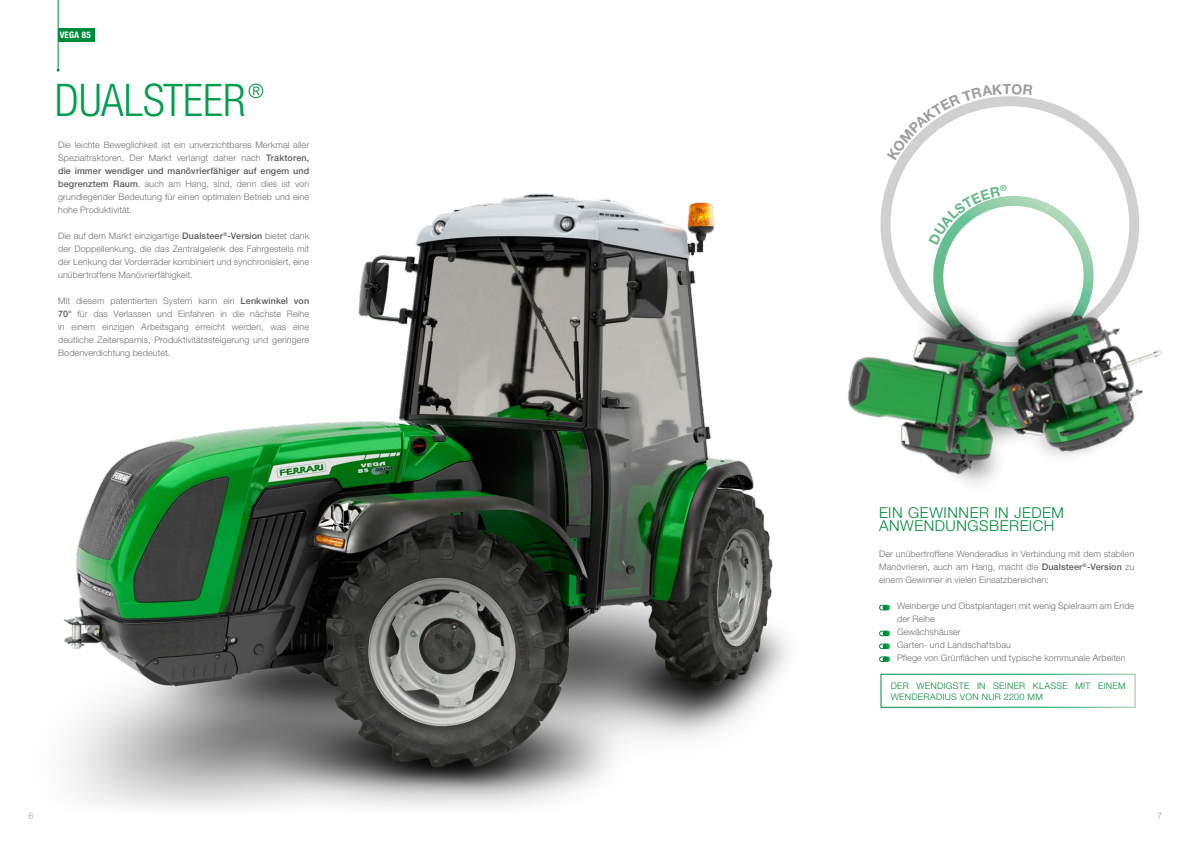
<style>
.page{position:relative;width:1191px;height:842px;background:#fff}
.page>*{position:absolute;margin:0;border:0;box-sizing:border-box;transform-origin:0 0}
.t1{font:300 condensed 45px "Helvetica Neue LTW1 G";color:#009e4d}
.t2{font:300 condensed 19.8px "Helvetica Neue LTW1 G";color:#008a3b}
.t3{font:300 15px/13px "Helvetica Neue LT Std";letter-spacing:.035em;color:#008a3b}
.t4{font:300 9px/13px "Helvetica Neue LT Std";letter-spacing:.01em;color:#706f6f;text-align:justify}
.t5{font:300 9px/10.8px "Helvetica Neue LT Std";letter-spacing:.035em;color:#008a3b}
.t6{font:700 condensed 9px "Helvetica Neue LTW1 G";letter-spacing:.02em;color:#fff}
.t7{font:300 9px "Helvetica Neue LT Std";color:#9d9d9c}
.s1{font-weight:500;color:#5b5b5f}
</style>
<div class="page">
<img style="left:63px;top:194px;width:725px;height:614px">
<img style="left:847px;top:231px;width:315px;height:253px">
<div style="left:880px;top:674px;width:255px;height:34px;border:1px solid #fff"></div>
<hr style="left:58px;top:0;width:1px;height:71px;background:#008a3b">
<div style="left:58px;top:28px;width:36px;height:14px;background:#008a3b"></div>
<div style="left:879px;top:656px;width:8px;height:6px;border:1px solid #008a3b;border-radius:2px"></div>
<svg style="left:882px;top:656px;width:8px;height:6px"></svg>
<div style="left:879px;top:643px;width:8px;height:6px;border:1px solid #008a3b;border-radius:2px"></div>
<svg style="left:882px;top:643px;width:8px;height:6px"></svg>
<div style="left:879px;top:631px;width:8px;height:5px;border:1px solid #008a3b;border-radius:2px"></div>
<svg style="left:882px;top:631px;width:8px;height:5px"></svg>
<div style="left:879px;top:605px;width:8px;height:5px;border:1px solid #008a3b;border-radius:2px"></div>
<svg style="left:882px;top:605px;width:8px;height:5px"></svg>
<svg style="left:914px;top:195px;width:185px;height:181px"></svg>
<svg style="left:898px;top:96px;width:135px;height:64px"></svg>
<p class="t6" style="left:60px;top:29px;width:32px">VEGA 85</p>
<h1 class="t1" style="left:55px;top:74px;width:192px">DUALSTEER</h1>
<h2 class="t2" style="left:248px;top:79px;width:17px">®</h2>
<p class="t4" style="left:58px;top:139px;width:253px">Die leichte Beweglichkeit ist ein unverzichtbares Merkmal aller Spezialtraktoren. Der Markt verlangt daher nach <span class="s1">Traktoren, die immer wendiger und manövrierfähiger auf engem und begrenztem Raum</span>, auch am Hang, sind, denn dies ist von grundlegender Bedeutung für einen optimalen Betrieb und eine hohe Produktivität.</p>
<p class="t4" style="left:58px;top:229px;width:253px">Die auf dem Markt einzigartige <span class="s1">Dualsteer</span><sup>®</sup><span class="s1">-Version</span> bietet dank der Doppellenkung, die das Zentralgelenk des Fahrgestells mit der Lenkung der Vorderräder kombiniert und synchronisiert, eine unübertroffene Manövrierfähigkeit.</p>
<p class="t4" style="left:58px;top:294px;width:253px">Mit diesem patentierten System kann ein <span class="s1">Lenkwinkel von 70°</span> für das Verlassen und Einfahren in die nächste Reihe in einem einzigen Arbeitsgang erreicht werden, was eine deutliche Zeitersparnis, Produktivitätssteigerung und geringere Bodenverdichtung bedeutet.</p>
<h3 class="t3" style="left:879px;top:506px;width:186px">EIN GEWINNER IN JEDEM<br>ANWENDUNGSBEREICH</h3>
<p class="t4" style="left:879px;top:547px;width:257px">Der unübertroffene Wenderadius in Verbindung mit dem stabilen Manövrieren, auch am Hang, macht die <span class="s1">Dualsteer</span><sup>®</sup><span class="s1">-Version</span> zu einem Gewinner in vielen Einsatzbereichen:</p>
<p class="t4" style="left:897px;top:599px;width:239px;text-align:left">Weinberge und Obstplantagen mit wenig Spielraum am Ende der Reihe<br>Gewächshäuser<br>Garten- und Landschaftsbau<br>Pflege von Grünflächen und typische kommunale Arbeiten</p>
<p class="t5" style="left:890px;top:681px;width:236px">DER WENDIGSTE IN SEINER KLASSE MIT EINEM<br>WENDERADIUS VON NUR 2200 MM</p>
<p class="t7" style="left:28px;top:810px;width:7px">6</p>
<p class="t7" style="left:1157px;top:810px;width:7px">7</p>
</div>
